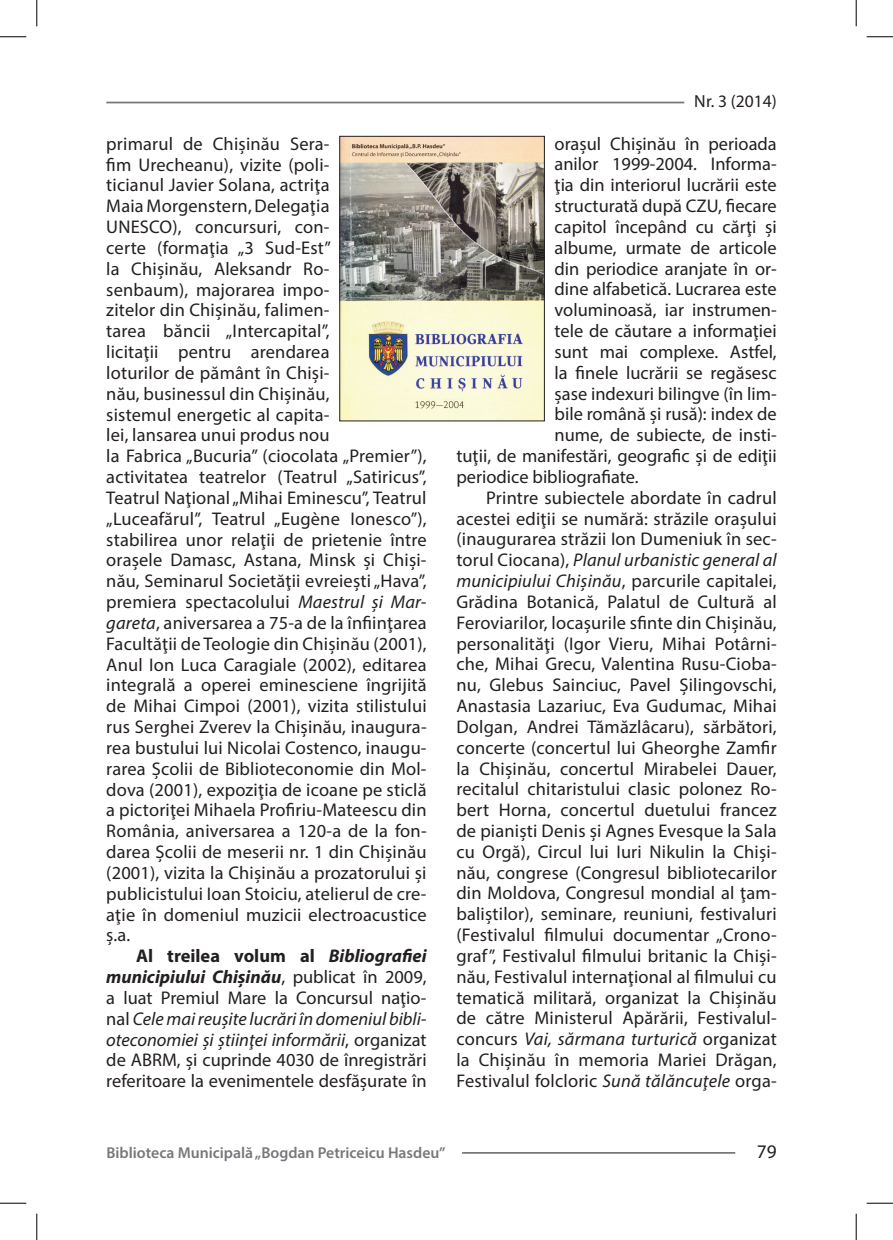
<style>
.page{position:relative;width:893px;height:1240px;background:#fff}
.page>*{position:absolute;margin:0;border:0;box-sizing:border-box;transform-origin:0 0}
.t1{font:19.25px "Myriad Pro";color:#231f20}
.t2{font:18.38px/20.8px "Myriad Pro";letter-spacing:.01em;color:#231f20}
.t3{font:italic 18.38px "Myriad Pro";letter-spacing:.01em;color:#231f20}
.t4{font:17.5px "Myriad Pro";color:#231f20}
.t5{font:600 15.75px "Myriad Pro";color:#76787b}
.s1{font-style:italic}
.s2{font-weight:700}
.s3{font-weight:700;font-style:italic}
.s4{font-style:normal}
</style>
<div class="page">
<hr style="left:106px;top:102px;width:578px;height:1px;background:#76787b">
<hr style="left:462px;top:1151px;width:272px;height:2px;background:#76787b">
<img style="left:341px;top:138px;width:201px;height:281px">
<div style="left:339px;top:136px;width:205px;height:285px;border:1px solid #231f20"></div>
<svg style="left:0;top:36px;width:26px;height:1px"></svg>
<svg style="left:866px;top:36px;width:26px;height:1px"></svg>
<svg style="left:0;top:1202px;width:26px;height:1px"></svg>
<svg style="left:866px;top:1202px;width:26px;height:1px"></svg>
<svg style="left:36px;top:0;width:1px;height:26px"></svg>
<svg style="left:36px;top:1213px;width:1px;height:26px"></svg>
<svg style="left:855px;top:0;width:1px;height:26px"></svg>
<svg style="left:855px;top:1213px;width:1px;height:26px"></svg>
<p class="t2" style="left:106px;top:133px;width:322px">primarul de Chişinău Sera-<br>fim Urecheanu), vizite (poli-<br>ticianul Javier Solana, actriţa<br>Maia Morgenstern, Delegaţia<br>UNESCO), concursuri, con-<br>certe (formaţia „3 Sud-Est”<br>la Chişinău, Aleksandr Ro-<br>senbaum), majorarea impo-<br>zitelor din Chişinău, falimen-<br>tarea băncii „Intercapital”,<br>licitaţii pentru arendarea<br>loturilor de pământ în Chişi-<br>nău, businessul din Chişinău,<br>sistemul energetic al capita-<br>lei, lansarea unui produs nou<br>la Fabrica „Bucuria” (ciocolata „Premier”), activitatea teatrelor (Teatrul „Satiricus”, Teatrul Naţional „Mihai Eminescu”, Teatrul „Luceafărul”, Teatrul „Eugène Ionesco”), stabilirea unor relaţii de prietenie între oraşele Damasc, Astana, Minsk şi Chişi&shy;nău, Seminarul Societăţii evreieşti „Hava”, premiera spectacolului <span class="s1">Maestrul şi Mar&shy;gareta</span>, aniversarea a 75-a de la înfiinţarea Facultăţii de Teologie din Chişinău (2001), Anul Ion Luca Caragiale (2002), editarea integrală a operei eminesciene îngrijită de Mihai Cimpoi (2001), vizita stilistului rus Serghei Zverev la Chişinău, inaugura&shy;rea bustului lui Nicolai Costenco, inaugu&shy;rarea Şcolii de Biblioteconomie din Mol&shy;dova (2001), expoziţia de icoane pe sticlă a pictoriţei Mihaela Profiriu-Mateescu din România, aniversarea a 120-a de la fon&shy;darea Şcolii de meserii nr. 1 din Chişinău (2001), vizita la Chişinău a prozatorului şi publicistului Ioan Stoiciu, atelierul de cre&shy;aţie în domeniul muzicii electroacustice ş.a.</p>
<p class="t2" style="left:106px;top:945px;width:321px;text-align:justify;text-indent:30px"><span class="s2">Al treilea volum al</span> <span class="s3">Bibliografiei municipiului Chişinău</span>, publicat în 2009, a luat Premiul Mare la Concursul naţio&shy;nal <span class="s1">Cele mai reuşite lucrări în domeniul bibli&shy;oteconomiei şi ştiinţei informării</span>, organizat de ABRM, şi cuprinde 4030 de înregistrări referitoare la evenimentele desfăşurate în</p>
<p class="t4" style="left:694px;top:90px;width:84px">Nr. 3 (2014)</p>
<p class="t2" style="left:554px;top:133px;width:223px">oraşul Chişinău în perioada</p>
<p class="t2" style="left:554px;top:153px;width:223px">anilor 1999-2004. Informa-</p>
<p class="t2" style="left:554px;top:174px;width:223px">ţia din interiorul lucrării este</p>
<p class="t2" style="left:554px;top:195px;width:223px">structurată după CZU, fiecare</p>
<p class="t2" style="left:554px;top:216px;width:223px">capitol începând cu cărţi şi</p>
<p class="t2" style="left:554px;top:237px;width:223px">albume, urmate de articole</p>
<p class="t2" style="left:554px;top:258px;width:223px">din periodice aranjate în or-</p>
<p class="t2" style="left:554px;top:278px;width:223px">dine alfabetică. Lucrarea este</p>
<p class="t2" style="left:554px;top:299px;width:223px">voluminoasă, iar instrumen-</p>
<p class="t2" style="left:554px;top:320px;width:223px">tele de căutare a informaţiei</p>
<p class="t2" style="left:554px;top:341px;width:223px">sunt mai complexe. Astfel,</p>
<p class="t2" style="left:554px;top:362px;width:223px">la finele lucrării se regăsesc</p>
<p class="t2" style="left:554px;top:382px;width:223px">şase indexuri bilingve (în lim-</p>
<p class="t2" style="left:554px;top:403px;width:223px">bile română şi rusă): index de</p>
<p class="t2" style="left:554px;top:424px;width:223px">nume, de subiecte, de insti-</p>
<p class="t2" style="left:456px;top:445px;width:321px">tuţii, de manifestări, geografic şi de ediţii</p>
<p class="t2" style="left:456px;top:466px;width:184px">periodice bibliografiate.</p>
<p class="t2" style="left:486px;top:487px;width:292px">Printre subiectele abordate în cadrul</p>
<p class="t2" style="left:456px;top:507px;width:322px">acestei ediţii se numără: străzile oraşului</p>
<p class="t2" style="left:456px;top:528px;width:321px">(inaugurarea străzii Ion Dumeniuk în sec-</p>
<p class="t3" style="left:456px;top:548px;width:321px"><span class="s4">torul Ciocana),</span> Planul urbanistic general al</p>
<p class="t3" style="left:456px;top:569px;width:321px">municipiului Chişinău<span class="s4">, parcurile capitalei,</span></p>
<p class="t2" style="left:456px;top:591px;width:321px">Grădina Botanică, Palatul de Cultură al</p>
<p class="t2" style="left:456px;top:611px;width:321px">Feroviarilor, locaşurile sfinte din Chişinău,</p>
<p class="t2" style="left:456px;top:632px;width:321px">personalităţi (Igor Vieru, Mihai Potârni-</p>
<p class="t2" style="left:456px;top:653px;width:321px">che, Mihai Grecu, Valentina Rusu-Cioba-</p>
<p class="t2" style="left:456px;top:674px;width:321px">nu, Glebus Sainciuc, Pavel Şilingovschi,</p>
<p class="t2" style="left:456px;top:695px;width:321px">Anastasia Lazariuc, Eva Gudumac, Mihai</p>
<p class="t2" style="left:456px;top:716px;width:321px">Dolgan, Andrei Tămăzlâcaru), sărbători,</p>
<p class="t2" style="left:456px;top:736px;width:321px">concerte (concertul lui Gheorghe Zamfir</p>
<p class="t2" style="left:456px;top:757px;width:321px">la Chişinău, concertul Mirabelei Dauer,</p>
<p class="t2" style="left:456px;top:778px;width:321px">recitalul chitaristului clasic polonez Ro-</p>
<p class="t2" style="left:456px;top:799px;width:321px">bert Horna, concertul duetului francez</p>
<p class="t2" style="left:456px;top:820px;width:321px">de pianişti Denis şi Agnes Evesque la Sala</p>
<p class="t2" style="left:456px;top:840px;width:321px">cu Orgă), Circul lui Iuri Nikulin la Chişi-</p>
<p class="t2" style="left:456px;top:861px;width:321px">nău, congrese (Congresul bibliotecarilor</p>
<p class="t2" style="left:456px;top:882px;width:321px">din Moldova, Congresul mondial al ţam-</p>
<p class="t2" style="left:456px;top:903px;width:321px">baliştilor), seminare, reuniuni, festivaluri</p>
<p class="t2" style="left:456px;top:924px;width:321px">(Festivalul filmului documentar „Crono-</p>
<p class="t2" style="left:456px;top:945px;width:322px">graf”, Festivalul filmului britanic la Chişi-</p>
<p class="t2" style="left:456px;top:965px;width:321px">nău, Festivalul internaţional al filmului cu</p>
<p class="t2" style="left:456px;top:986px;width:321px">tematică militară, organizat la Chişinău</p>
<p class="t2" style="left:456px;top:1007px;width:321px">de către Ministerul Apărării, Festivalul-</p>
<p class="t3" style="left:456px;top:1027px;width:321px"><span class="s4">concurs</span> Vai, sărmana turturică <span class="s4">organizat</span></p>
<p class="t2" style="left:456px;top:1049px;width:321px">la Chişinău în memoria Mariei Drăgan,</p>
<p class="t2" style="left:456px;top:1069px;width:321px">Festivalul folcloric <span class="s1">Sună tălăncuţele</span> orga-</p>
<p class="t5" style="left:106px;top:1142px;width:340px">Biblioteca Municipală „Bogdan Petriceicu Hasdeu”</p>
<p class="t1" style="left:756px;top:1139px;width:21px">79</p>
</div>
